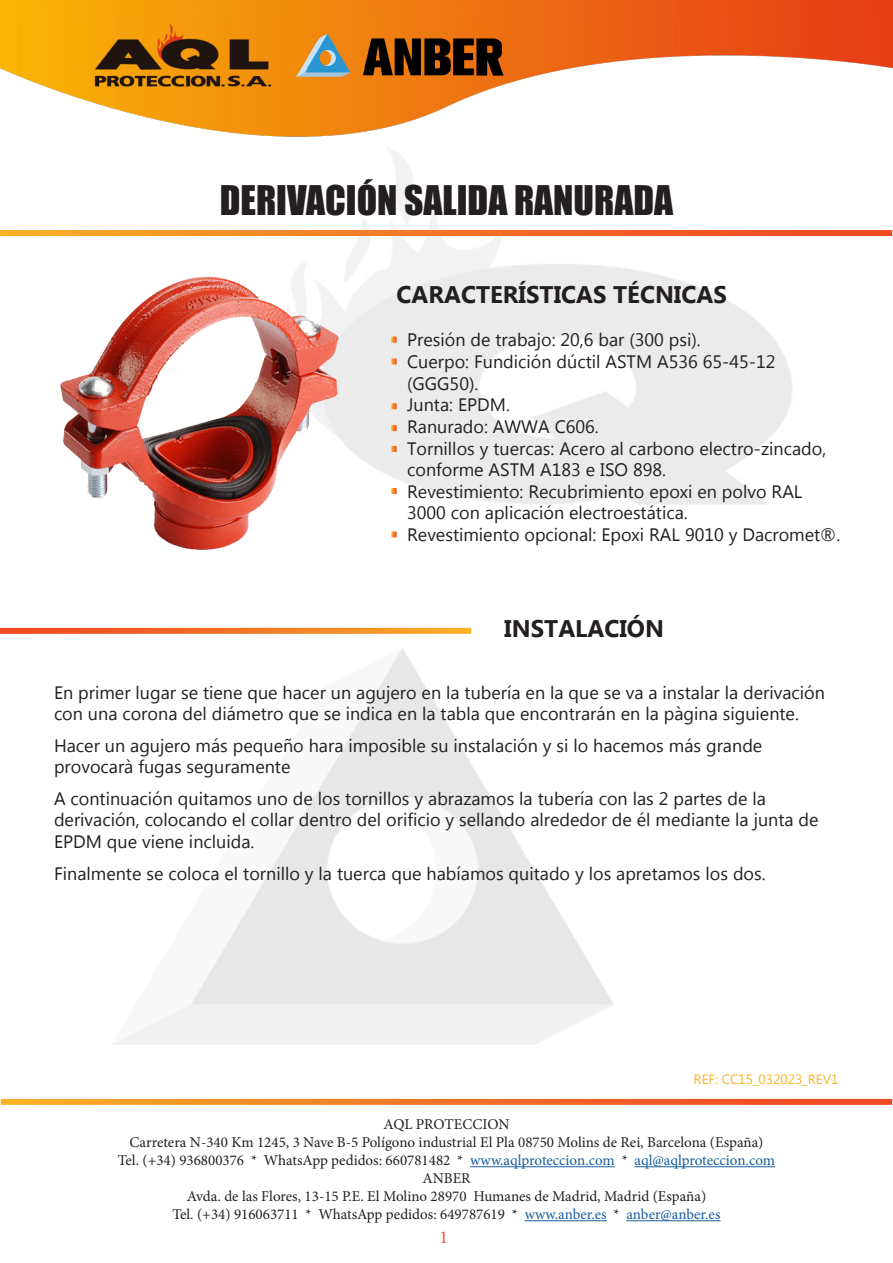
<style>
.page{position:relative;width:893px;height:1263px;background:#fff}
.page>*{position:absolute;margin:0;border:0;box-sizing:border-box;transform-origin:0 0}
.t1{font:37.5px "Impact";color:#231f20}
.t2{font:700 24px "Microsoft New Tai Lue";color:#231f20}
.t3{font:18px/21.6px "Microsoft New Tai Lue";color:#231f20}
.t4{font:18px "Minion Pro";color:#f05126}
.t5{font:15px/18px "Minion Pro";color:#231f20;text-align:center}
.t6{font:13.5px "Microsoft New Tai Lue";color:#fcb325}
.s1{color:#175d9e}
</style>
<div class="page">
<svg style="left:1px;top:1099px;width:891px;height:6px;background:#f4792a"></svg>
<hr style="left:470px;top:1166px;width:145px;height:1px;background:#175d9e">
<hr style="left:634px;top:1166px;width:141px;height:1px;background:#175d9e">
<hr style="left:525px;top:1220px;width:82px;height:1px;background:#175d9e">
<hr style="left:626px;top:1220px;width:94px;height:1px;background:#175d9e">
<img style="left:0;top:0;width:893px;height:149px">
<svg style="left:391px;top:337px;width:6px;height:6px"></svg>
<svg style="left:391px;top:358px;width:6px;height:6px"></svg>
<svg style="left:0;top:230px;width:892px;height:6px;background:#f47627"></svg>
<svg style="left:391px;top:403px;width:6px;height:6px"></svg>
<svg style="left:391px;top:425px;width:6px;height:6px"></svg>
<svg style="left:391px;top:446px;width:6px;height:6px"></svg>
<svg style="left:391px;top:488px;width:6px;height:6px"></svg>
<svg style="left:391px;top:531px;width:6px;height:6px"></svg>
<img style="left:60px;top:277px;width:286px;height:274px">
<svg style="left:0;top:628px;width:471px;height:6px;background:#f4792c"></svg>
<h1 class="t1" style="left:220px;top:171px;width:455px">DERIVACIÓN SALIDA RANURADA</h1>
<h2 class="t2" style="left:397px;top:281px;width:332px">CARACTERÍSTICAS TÉCNICAS</h2>
<p class="t3" style="left:407px;top:331px;width:435px">Presión de trabajo: 20,6 bar (300 psi).<br>Cuerpo: Fundición dúctil ASTM A536 65-45-12 (GGG50).<br>Junta: EPDM.<br>Ranurado: AWWA C606.<br>Tornillos y tuercas: Acero al carbono electro-zincado, conforme ASTM A183 e ISO 898.<br>Revestimiento: Recubrimiento epoxi en polvo RAL 3000 con aplicación electroestática.<br>Revestimiento opcional: Epoxi RAL 9010 y Dacromet®.</p>
<h2 class="t2" style="left:504px;top:614px;width:161px">INSTALACIÓN</h2>
<p class="t3" style="left:54px;top:683px;width:772px">En primer lugar se tiene que hacer un agujero en la tubería en la que se va a instalar la derivación con una corona del diámetro que se indica en la tabla que encontrarán en la pàgina siguiente.</p>
<p class="t3" style="left:54px;top:736px;width:710px">Hacer un agujero más pequeño hara imposible su instalación y si lo hacemos más grande provocarà fugas seguramente</p>
<p class="t3" style="left:54px;top:789px;width:766px">A continuación quitamos uno de los tornillos y abrazamos la tubería con las 2 partes de la derivación, colocando el collar dentro del orificio y sellando alrededor de él mediante la junta de<br>EPDM que viene incluida.</p>
<p class="t3" style="left:54px;top:864px;width:713px">Finalmente se coloca el tornillo y la tuerca que habíamos quitado y los apretamos los dos.</p>
<p class="t6" style="left:694px;top:1071px;width:146px">REF: CC15_032023_REV1</p>
<p class="t5" style="left:118px;top:1115px;width:659px">AQL PROTECCION<br>Carretera N-340 Km 1245, 3 Nave B-5 Polígono industrial El Pla 08750 Molins de Rei, Barcelona (España)<br>Tel. (+34) 936800376 * WhatsApp pedidos: 660781482 * <span class="s1">www.aqlproteccion.com</span> * <span class="s1">aql@aqlproteccion.com </span>ANBER<br>Avda. de las Flores, 13-15 P.E. El Molino 28970 Humanes de Madrid, Madrid (España)<br>Tel. (+34) 916063711 * WhatsApp pedidos: 649787619 * <span class="s1">www.anber.es</span> * <span class="s1">anber@anber.es</span></p>
<p class="t4" style="left:439px;top:1225px;width:10px">1</p>
</div>
